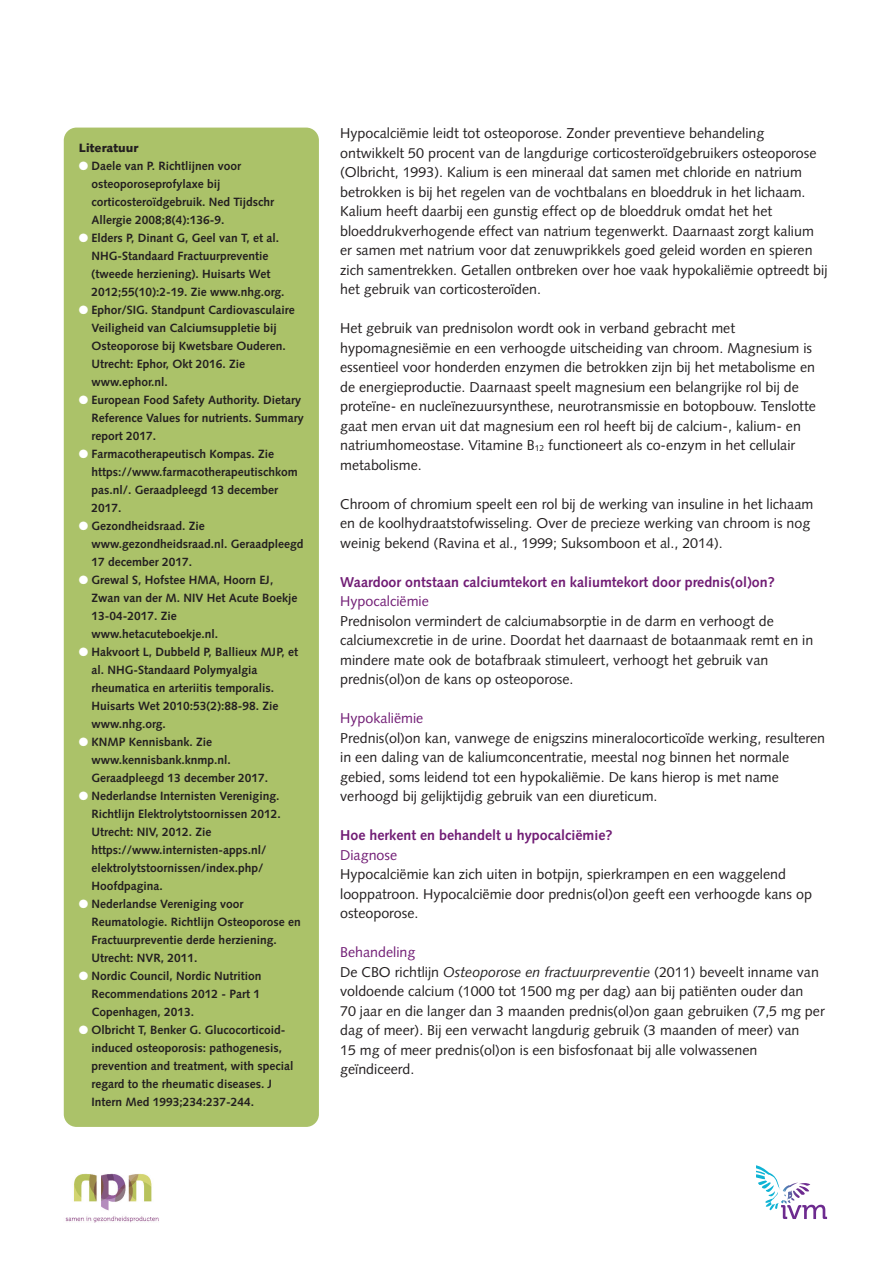
<style>
.page{position:relative;width:893px;height:1263px;background:#fff}
.page>*{position:absolute;margin:0;border:0;box-sizing:border-box;transform-origin:0 0}
.t1{font:14.25px/19.5px "Syntax";color:#231f20}
.t2{font:700 14.25px "Syntax";color:#711d75}
.t3{font:14.25px "Syntax";color:#711d75}
.t4{font:700 12px/18px "Syntax";color:#231f20}
.t5{font:900 12px "Syntax";color:#231f20}
.s1{color:#fff}
.s2{font-size:8.55px}
.s3{color:#711d75}
.s4{font-style:italic}
</style>
<div class="page">
<div style="left:64px;top:128px;width:255px;height:999px;background:#abc269;border-radius:13px"></div>
<img style="left:65px;top:1174px;width:94px;height:48px">
<svg style="left:757px;top:1165px;width:70px;height:54px"></svg>
<p class="t5" style="left:79px;top:143px;width:61px">Literatuur</p>
<p class="t4" style="left:92px;top:158px;width:184px;text-indent:-13px"><span class="s1">●</span> Daele van P. Richtlijnen voor osteoporoseprofylaxe bij corticosteroïdgebruik. Ned Tijdschr<br>Allergie 2008;8(4):136-9.</p>
<p class="t4" style="left:92px;top:230px;width:194px;text-indent:-13px"><span class="s1">●</span> Elders P, Dinant G, Geel van T, et al.<br>NHG-Standaard Fractuurpreventie (tweede herziening). Huisarts Wet 2012;55(10):2-19. Zie www.nhg.org.</p>
<p class="t4" style="left:92px;top:302px;width:205px;text-indent:-13px"><span class="s1">●</span> Ephor/SIG. Standpunt Cardiovasculaire<br>Veiligheid van Calciumsuppletie bij<br>Osteoporose bij Kwetsbare Ouderen.<br>Utrecht: Ephor, Okt 2016. Zie www.ephor.nl.</p>
<p class="t4" style="left:92px;top:392px;width:214px;text-indent:-13px"><span class="s1">●</span> European Food Safety Authority. Dietary<br>Reference Values for nutrients. Summary report 2017.</p>
<p class="t4" style="left:92px;top:446px;width:208px;text-indent:-13px"><span class="s1">●</span> Farmacotherapeutisch Kompas. Zie https://www.farmacotherapeutischkom pas.nl/. Geraadpleegd 13 december<br>2017.</p>
<p class="t4" style="left:92px;top:518px;width:213px;text-indent:-13px"><span class="s1">●</span> Gezondheidsraad. Zie www.gezondheidsraad.nl. Geraadpleegd<br>17 december 2017.</p>
<p class="t4" style="left:92px;top:572px;width:208px;text-indent:-13px"><span class="s1">●</span> Grewal S, Hofstee HMA, Hoorn EJ,<br>Zwan van der M. NIV Het Acute Boekje<br>13-04-2017. Zie www.hetacuteboekje.nl.</p>
<p class="t4" style="left:92px;top:644px;width:208px;text-indent:-13px"><span class="s1">●</span> Hakvoort L, Dubbeld P, Ballieux MJP, et al. NHG-Standaard Polymyalgia rheumatica en arteriitis temporalis.<br>Huisarts Wet 2010:53(2):88-98. Zie www.nhg.org.</p>
<p class="t4" style="left:92px;top:734px;width:178px;text-indent:-13px"><span class="s1">●</span> KNMP Kennisbank. Zie www.kennisbank.knmp.nl.<br>Geraadpleegd 13 december 2017.</p>
<p class="t4" style="left:92px;top:788px;width:191px;text-indent:-13px"><span class="s1">●</span> Nederlandse Internisten Vereniging.<br>Richtlijn Elektrolytstoornissen 2012.<br>Utrecht: NIV, 2012. Zie https://www.internisten-apps.nl/ elektrolytstoornissen/index.php/<br>Hoofdpagina.</p>
<p class="t4" style="left:92px;top:896px;width:211px;text-indent:-13px"><span class="s1">●</span> Nederlandse Vereniging voor<br>Reumatologie. Richtlijn Osteoporose en<br>Fractuurpreventie derde herziening.<br>Utrecht: NVR, 2011.</p>
<p class="t4" style="left:92px;top:968px;width:171px;text-align:justify;text-indent:-13px"><span class="s1">●</span> Nordic Council, Nordic Nutrition Recommendations 2012 - Part 1<br>Copenhagen, 2013.</p>
<p class="t4" style="left:92px;top:1022px;width:203px;text-indent:-13px"><span class="s1">●</span> Olbricht T, Benker G. Glucocorticoid&shy;induced osteoporosis: pathogenesis, prevention and treatment, with special regard to the rheumatic diseases. J Intern Med 1993;234:237-244.</p>
<p class="t1" style="left:340px;top:125px;width:489px">Hypocalciëmie leidt tot osteoporose. Zonder preventieve behandeling ontwikkelt 50 procent van de langdurige corticosteroïdgebruikers osteoporose (Olbricht, 1993). Kalium is een mineraal dat samen met chloride en natrium betrokken is bij het regelen van de vochtbalans en bloeddruk in het lichaam.<br>Kalium heeft daarbij een gunstig effect op de bloeddruk omdat het het bloeddrukverhogende effect van natrium tegenwerkt. Daarnaast zorgt kalium er samen met natrium voor dat zenuwprikkels goed geleid worden en spieren zich samentrekken. Getallen ontbreken over hoe vaak hypokaliëmie optreedt bij het gebruik van corticosteroïden.</p>
<p class="t1" style="left:340px;top:320px;width:477px">Het gebruik van prednisolon wordt ook in verband gebracht met hypomagnesiëmie en een verhoogde uitscheiding van chroom. Magnesium is essentieel voor honderden enzymen die betrokken zijn bij het metabolisme en de energieproductie. Daarnaast speelt magnesium een belangrijke rol bij de proteïne- en nucleïnezuursynthese, neurotransmissie en botopbouw. Tenslotte gaat men ervan uit dat magnesium een rol heeft bij de calcium-, kalium- en natriumhomeostase. Vitamine B<span class="s2">12</span> functioneert als co-enzym in het cellulair metabolisme.</p>
<p class="t1" style="left:340px;top:495px;width:475px">Chroom of chromium speelt een rol bij de werking van insuline in het lichaam en de koolhydraatstofwisseling. Over de precieze werking van chroom is nog weinig bekend (Ravina et al., 1999; Suksomboon et al., 2014).</p>
<p class="t2" style="left:340px;top:576px;width:436px">Waardoor ontstaan calciumtekort en kaliumtekort door prednis(ol)on?</p>
<p class="t3" style="left:340px;top:596px;width:90px">Hypocalciëmie</p>
<p class="t1" style="left:340px;top:612px;width:475px">Prednisolon vermindert de calciumabsorptie in de darm en verhoogt de calciumexcretie in de urine. Doordat het daarnaast de botaanmaak remt en in mindere mate ook de botafbraak stimuleert, verhoogt het gebruik van prednis(ol)on de kans op osteoporose.</p>
<p class="t3" style="left:340px;top:713px;width:85px">Hypokaliëmie</p>
<p class="t1" style="left:340px;top:729px;width:486px">Prednis(ol)on kan, vanwege de enigszins mineralocorticoïde werking, resulteren in een daling van de kaliumconcentratie, meestal nog binnen het normale gebied, soms leidend tot een hypokaliëmie. De kans hierop is met name verhoogd bij gelijktijdig gebruik van een diureticum.</p>
<p class="t2" style="left:340px;top:830px;width:274px">Hoe herkent en behandelt u hypocalciëmie?</p>
<p class="t3" style="left:340px;top:849px;width:59px">Diagnose</p>
<p class="t1" style="left:340px;top:866px;width:473px">Hypocalciëmie kan zich uiten in botpijn, spierkrampen en een waggelend looppatroon. Hypocalciëmie door prednis(ol)on geeft een verhoogde kans op osteoporose.</p>
<p class="t1" style="left:340px;top:944px;width:486px"><span class="s3">Behandeling<br></span>De CBO richtlijn <span class="s4">Osteoporose en fractuurpreventie</span> (2011) beveelt inname van voldoende calcium (1000 tot 1500 mg per dag) aan bij patiënten ouder dan<br>70 jaar en die langer dan 3 maanden prednis(ol)on gaan gebruiken (7,5 mg per dag of meer). Bij een verwacht langdurig gebruik (3 maanden of meer) van<br>15 mg of meer prednis(ol)on is een bisfosfonaat bij alle volwassenen geïndiceerd.</p>
</div>
